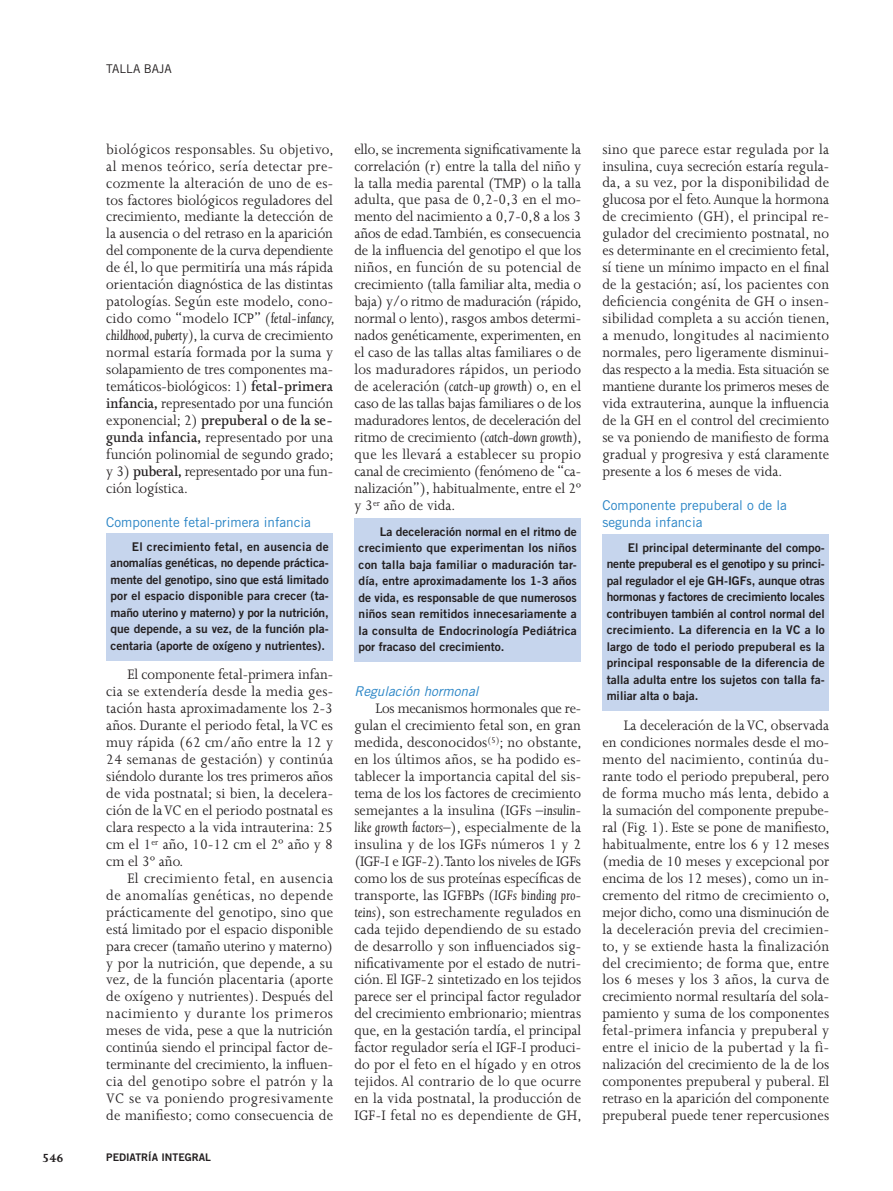
<style>
.page{position:relative;width:893px;height:1191px;background:#fff}
.page>*{position:absolute;margin:0;border:0;box-sizing:border-box;transform-origin:0 0}
.t1{font:15.75px/17px "Joanna";color:#231f20;text-align:justify;scale:.95 1}
.t2{font:13.5px/17px "Trade Gothic";color:#2783c5}
.t3{font:italic 13.5px "Trade Gothic";color:#2783c5}
.t4{font:700 13.5px "Joanna";color:#231f20}
.t5{font:12px/16.5px "Trade Gothic Bold Two";color:#231f20;text-align:justify}
.t6{font:12px "Trade Gothic";color:#231f20}
.t7{font:10.5px "Trade Gothic Bold Two";color:#231f20}
.s1{font-style:italic}
.s2{font-weight:600}
</style>
<div class="page">
<div style="left:106px;top:533px;width:227px;height:128px;background:#c6d5ed"></div>
<div style="left:354px;top:518px;width:227px;height:144px;background:#c6d5ed"></div>
<div style="left:602px;top:534px;width:227px;height:177px;background:#c6d5ed"></div>
<p class="t6" style="left:106px;top:64px;width:67px">TALLA BAJA</p>
<p class="t1" style="left:106px;top:142px;width:242px">biológicos responsables. Su objetivo, al menos teórico, sería detectar pre&shy;cozmente la alteración de uno de es&shy;tos factores biológicos reguladores del crecimiento, mediante la detección de la ausencia o del retraso en la aparición del componente de la curva dependiente de él, lo que permitiría una más rápida orientación diagnóstica de las distintas patologías. Según este modelo, cono&shy;cido como “modelo ICP” <span class="s1">(fetal-infancy, childhood, puberty)</span>, la curva de crecimiento normal estaría formada por la suma y solapamiento de tres componentes ma&shy;temáticos-biológicos: 1) <span class="s2">fetal-primera infancia,</span> representado por una función exponencial; 2) <span class="s2">prepuberal o de la se&shy;gunda infancia,</span> representado por una función polinomial de segundo grado; y 3) <span class="s2">puberal,</span> representado por una fun&shy;ción logística.</p>
<p class="t2" style="left:106px;top:514px;width:206px">Componente fetal-primera infancia</p>
<p class="t5" style="left:111px;top:539px;width:220px;text-indent:21px">El crecimiento fetal, en ausencia de anomalías genéticas, no depende práctica&shy;mente del genotipo, sino que está limitado por el espacio disponible para crecer (ta&shy;maño uterino y materno) y por la nutrición, que depende, a su vez, de la función pla&shy;centaria (aporte de oxígeno y nutrientes).</p>
<p class="t1" style="left:106px;top:667px;width:240px;text-indent:21px">El componente fetal-primera infan&shy;cia se extendería desde la media ges&shy;tación hasta aproximadamente los 2-3 años. Durante el periodo fetal, la VC es muy rápida (62 cm/año entre la 12 y 24 semanas de gestación) y continúa siéndolo durante los tres primeros años de vida postnatal; si bien, la decelera&shy;ción de la VC en el periodo postnatal es clara respecto a la vida intrauterina: 25 cm el 1<sup>er</sup> año, 10-12 cm el 2º año y 8 cm el 3º año.</p>
<p class="t1" style="left:106px;top:871px;width:240px;text-indent:21px">El crecimiento fetal, en ausencia de anomalías genéticas, no depende prácticamente del genotipo, sino que está limitado por el espacio disponible para crecer (tamaño uterino y materno) y por la nutrición, que depende, a su vez, de la función placentaria (aporte de oxígeno y nutrientes). Después del nacimiento y durante los primeros meses de vida, pese a que la nutrición continúa siendo el principal factor de&shy;terminante del crecimiento, la influen&shy;cia del genotipo sobre el patrón y la VC se va poniendo progresivamente de manifiesto; como consecuencia de</p>
<p class="t4" style="left:42px;top:1152px;width:23px">546</p>
<p class="t7" style="left:106px;top:1153px;width:106px">PEDIATRÍA INTEGRAL</p>
<p class="t1" style="left:354px;top:142px;width:241px">ello, se incrementa significativamente la correlación (r) entre la talla del niño y la talla media parental (TMP) o la talla adulta, que pasa de 0,2-0,3 en el mo&shy;mento del nacimiento a 0,7-0,8 a los 3 años de edad. También, es consecuencia de la influencia del genotipo el que los niños, en función de su potencial de crecimiento (talla familiar alta, media o baja) y/o ritmo de maduración (rápido, normal o lento), rasgos ambos determi&shy;nados genéticamente, experimenten, en el caso de las tallas altas familiares o de los maduradores rápidos, un periodo de aceleración <span class="s1">(catch-up growth)</span> o, en el caso de las tallas bajas familiares o de los maduradores lentos, de deceleración del ritmo de crecimiento <span class="s1">(catch-down growth)</span>, que les llevará a establecer su propio canal de crecimiento (fenómeno de “ca&shy;nalización”), habitualmente, entre el 2º y 3<sup>er</sup> año de vida.</p>
<p class="t5" style="left:359px;top:524px;width:220px;text-indent:21px">La deceleración normal en el ritmo de crecimiento que experimentan los niños con talla baja familiar o maduración tar&shy;día, entre aproximadamente los 1-3 años de vida, es responsable de que numerosos niños sean remitidos innecesariamente a la consulta de Endocrinología Pediátrica por fracaso del crecimiento.</p>
<p class="t3" style="left:354px;top:686px;width:126px">Regulación hormonal</p>
<p class="t1" style="left:354px;top:701px;width:241px;text-indent:21px">Los mecanismos hormonales que re&shy;gulan el crecimiento fetal son, en gran medida, desconocidos<sup>(5)</sup>; no obstante, en los últimos años, se ha podido es&shy;tablecer la importancia capital del sis&shy;tema de los los factores de crecimiento semejantes a la insulina (IGFs –<span class="s1">insulin&shy;like growth factors</span>–), especialmente de la insulina y de los IGFs números 1 y 2 (IGF-I e IGF-2). Tanto los niveles de IGFs como los de sus proteínas específicas de transporte, las IGFBPs <span class="s1">(IGFs binding pro&shy;teins)</span>, son estrechamente regulados en cada tejido dependiendo de su estado de desarrollo y son influenciados sig&shy;nificativamente por el estado de nutri&shy;ción. El IGF-2 sintetizado en los tejidos parece ser el principal factor regulador del crecimiento embrionario; mientras que, en la gestación tardía, el principal factor regulador sería el IGF-I produci&shy;do por el feto en el hígado y en otros tejidos. Al contrario de lo que ocurre en la vida postnatal, la producción de IGF-I fetal no es dependiente de GH,</p>
<p class="t1" style="left:602px;top:142px;width:241px">sino que parece estar regulada por la insulina, cuya secreción estaría regula&shy;da, a su vez, por la disponibilidad de glucosa por el feto. Aunque la hormona de crecimiento (GH), el principal re&shy;gulador del crecimiento postnatal, no es determinante en el crecimiento fetal, sí tiene un mínimo impacto en el final de la gestación; así, los pacientes con deficiencia congénita de GH o insen&shy;sibilidad completa a su acción tienen, a menudo, longitudes al nacimiento normales, pero ligeramente disminui&shy;das respecto a la media. Esta situación se mantiene durante los primeros meses de vida extrauterina, aunque la influencia de la GH en el control del crecimiento se va poniendo de manifiesto de forma gradual y progresiva y está claramente presente a los 6 meses de vida.</p>
<p class="t2" style="left:602px;top:497px;width:186px">Componente prepuberal o de la segunda infancia</p>
<p class="t5" style="left:607px;top:540px;width:220px;text-indent:21px">El principal determinante del compo&shy;nente prepuberal es el genotipo y su princi&shy;pal regulador el eje GH-IGFs, aunque otras hormonas y factores de crecimiento locales contribuyen también al control normal del crecimiento. La diferencia en la VC a lo largo de todo el periodo prepuberal es la principal responsable de la diferencia de talla adulta entre los sujetos con talla fa&shy;miliar alta o baja.</p>
<p class="t1" style="left:602px;top:718px;width:241px;text-indent:21px">La deceleración de la VC, observada en condiciones normales desde el mo&shy;mento del nacimiento, continúa du&shy;rante todo el periodo prepuberal, pero de forma mucho más lenta, debido a la sumación del componente prepube&shy;ral (Fig. 1). Este se pone de manifiesto, habitualmente, entre los 6 y 12 meses (media de 10 meses y excepcional por encima de los 12 meses), como un in&shy;cremento del ritmo de crecimiento o, mejor dicho, como una disminución de la deceleración previa del crecimien&shy;to, y se extiende hasta la finalización del crecimiento; de forma que, entre los 6 meses y los 3 años, la curva de crecimiento normal resultaría del sola&shy;pamiento y suma de los componentes fetal-primera infancia y prepuberal y entre el inicio de la pubertad y la fi&shy;nalización del crecimiento de la de los componentes prepuberal y puberal. El retraso en la aparición del componente prepuberal puede tener repercusiones</p>
</div>
